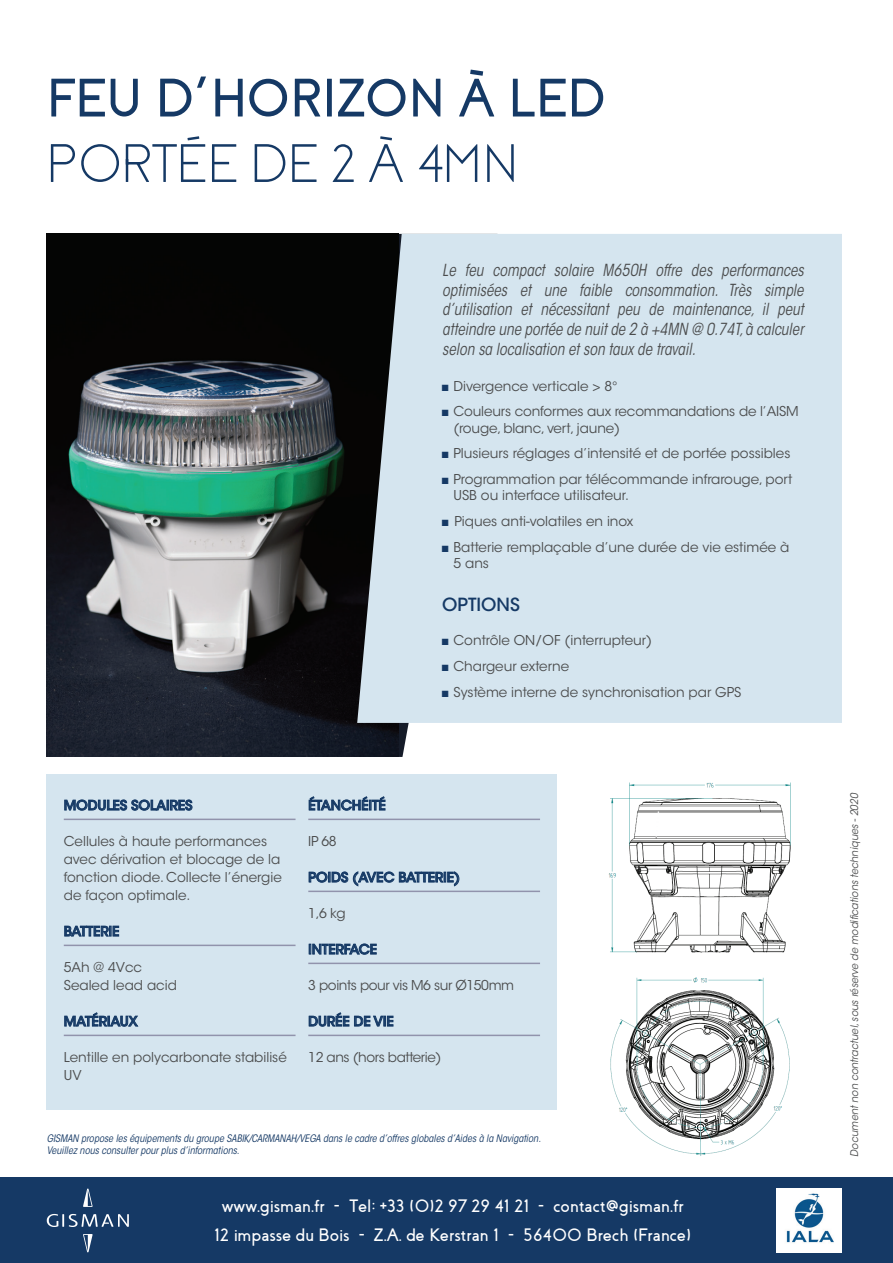
<style>
.page{position:relative;width:893px;height:1263px;background:#fff}
.page>*{position:absolute;margin:0;border:0;box-sizing:border-box;transform-origin:0 0}
.t1{font:700 54px/65.4px "Coves";color:#153965}
.t2{font:700 18px/28.7px "Coves";color:#fff;text-align:center}
.t3{font:500 18px "ITC Avant Garde Std";color:#153965}
.t4{font:italic condensed 16.5px/19.8px "ITC Avant Garde Std";color:#4b4c4d;text-align:justify;scale:.94 1}
.t5{font:13.5px/18px "ITC Avant Garde Std";color:#4b4c4d}
.t6{font:500 13.5px "ITC Avant Garde Std";color:#153965}
.t7{font:13.5px "ITC Avant Garde Std";letter-spacing:-.03em;color:#4b4c4d}
.t8{font:italic 10.5px "ITC Avant Garde Std";letter-spacing:-.01em;color:#4b4c4d;scale:.93 1}
.t9{font:italic condensed 10.2px/12.3px "ITC Avant Garde Std";color:#153965}
.s1{font-family:"ITC Avant Garde Std";font-weight:500}
.s2{font-weight:300}
.s3{font-family:"Arial Narrow";color:#153965}
</style>
<div class="page">
<div style="left:0;top:1178px;width:893px;height:85px;background:#153965"></div>
<svg style="left:83px;top:1188px;width:10px;height:19px"></svg>
<svg style="left:83px;top:1234px;width:10px;height:18px"></svg>
<svg style="left:47px;top:1214px;width:82px;height:13px"></svg>
<img style="left:777px;top:1188px;width:65px;height:64px">
<img style="left:47px;top:234px;width:352px;height:523px">
<img style="left:608px;top:782px;width:183px;height:171px">
<img style="left:610px;top:977px;width:180px;height:179px">
<div style="left:47px;top:775px;width:510px;height:335px;background:#d5e5ef"></div>
<div style="left:357px;top:234px;width:485px;height:489px;background:#d5e5ef"></div>
<hr style="left:64px;top:819px;width:232px;height:1px;background:#9193ac">
<hr style="left:64px;top:945px;width:232px;height:1px;background:#9193ac">
<hr style="left:64px;top:1035px;width:232px;height:1px;background:#9193ac">
<svg style="left:64px;top:800px;width:128px;height:10px"></svg>
<svg style="left:64px;top:926px;width:55px;height:10px"></svg>
<svg style="left:64px;top:1012px;width:74px;height:14px"></svg>
<hr style="left:308px;top:819px;width:232px;height:1px;background:#9193ac">
<hr style="left:308px;top:891px;width:232px;height:1px;background:#9193ac">
<hr style="left:308px;top:963px;width:232px;height:1px;background:#9193ac">
<hr style="left:308px;top:1035px;width:232px;height:1px;background:#9193ac">
<svg style="left:309px;top:796px;width:76px;height:14px"></svg>
<svg style="left:309px;top:871px;width:150px;height:15px"></svg>
<svg style="left:309px;top:944px;width:67px;height:10px"></svg>
<svg style="left:309px;top:1012px;width:84px;height:14px"></svg>
<h1 class="t1" style="left:47px;top:66px;width:522px">feu d<span class="s1">’</span>horizon à LED<br><span class="s2">PORTÉE DE 2 À 4MN</span></h1>
<p class="t4" style="left:442px;top:260px;width:386px">Le feu compact solaire M650H offre des performances optimisées et une faible consommation. Très simple d’utilisation et nécessitant peu de maintenance, il peut atteindre une portée de nuit de 2 à +4MN @ 0.74T, à calculer selon sa localisation et son taux de travail.</p>
<p class="t5" style="left:442px;top:377px;width:177px"><span class="s3">■</span> Divergence verticale &gt; 8°</p>
<p class="t5" style="left:453px;top:403px;width:347px;line-height:16.2px;text-indent:-11px"><span class="s3">■</span> Couleurs conformes aux recommandations de l’AISM (rouge, blanc, vert, jaune)</p>
<p class="t5" style="left:442px;top:445px;width:350px"><span class="s3">■</span> Plusieurs réglages d’intensité et de portée possibles</p>
<p class="t5" style="left:453px;top:471px;width:340px;line-height:16.2px;text-indent:-11px"><span class="s3">■</span> Programmation par télécommande infrarouge, port<br>USB ou interface utilisateur.</p>
<p class="t5" style="left:442px;top:512px;width:193px"><span class="s3">■</span> Piques anti-volatiles en inox</p>
<p class="t5" style="left:453px;top:539px;width:337px;line-height:16.2px;text-indent:-11px"><span class="s3">■</span> Batterie remplaçable d’une durée de vie estimée à<br>5 ans</p>
<h2 class="t3" style="left:442px;top:593px;width:79px">OPTIONS</h2>
<p class="t5" style="left:442px;top:631px;width:211px"><span class="s3">■</span> Contrôle ON/OF (interrupteur)</p>
<p class="t5" style="left:442px;top:657px;width:128px"><span class="s3">■</span> Chargeur externe</p>
<p class="t5" style="left:442px;top:683px;width:301px"><span class="s3">■</span> Système interne de synchronisation par GPS</p>
<p class="t6" style="left:64px;top:797px;width:129px">MODULES SOLAIRES</p>
<p class="t5" style="left:64px;top:832px;width:220px">Cellules à haute performances avec dérivation et blocage de la fonction diode. Collecte l’énergie de façon optimale.</p>
<p class="t6" style="left:64px;top:923px;width:16px">BATTERIE</p>
<p class="t5" style="left:64px;top:958px;width:115px">5Ah @ 4Vcc<br>Sealed lead acid</p>
<p class="t6" style="left:64px;top:1013px;width:10px">MAT</p>
<p class="t6" style="left:91px;top:1013px;width:16px">ÉRIAU</p>
<p class="t6" style="left:129px;top:1013px;width:11px">X</p>
<p class="t5" style="left:64px;top:1048px;width:225px">Lentille en polycarbonate stabilisé<br>UV</p>
<p class="t6" style="left:308px;top:797px;width:17px">ÉTAN</p>
<p class="t6" style="left:341px;top:797px;width:46px">CHÉITÉ</p>
<p class="t5" style="left:308px;top:832px;width:30px">IP 68</p>
<p class="t6" style="left:308px;top:869px;width:9px">POIDS</p>
<p class="t6" style="left:352px;top:869px;width:54px">(AVEC BATTERIE</p>
<p class="t6" style="left:454px;top:869px;width:8px">)</p>
<p class="t5" style="left:308px;top:904px;width:39px">1,6 kg</p>
<p class="t6" style="left:308px;top:941px;width:8px">INTER</p>
<p class="t6" style="left:344px;top:941px;width:33px">FACE</p>
<p class="t7" style="left:308px;top:977px;width:207px">3 points pour vis M6 sur Ø150mm</p>
<p class="t6" style="left:308px;top:1013px;width:10px">DUR</p>
<p class="t6" style="left:335px;top:1013px;width:54px">ÉE DE VIE</p>
<p class="t7" style="left:308px;top:1049px;width:135px">12 ans (hors batterie)</p>
<p class="t9" style="left:47px;top:1132px;width:496px">GISMAN propose les équipements du groupe SABIK/CARMANAH/VEGA dans le cadre d’offres globales d’Aides à la Navigation.<br>Veuillez nous consulter pour plus d’informations.</p>
<h2 class="t2" style="left:214px;top:1192px;width:479px">www.gisman.fr - Tel: +33 (0)2 97 29 41 21 - contact@gisman.fr<br>12 impasse du Bois - Z.A. de Kerstran 1 - 56400 Brech (France)</h2>
<p class="t8" style="left:848px;top:1157px;width:393px;rotate:-90deg">Document non contractuel, sous réserve de modifications techniques - 2020</p>
</div>
